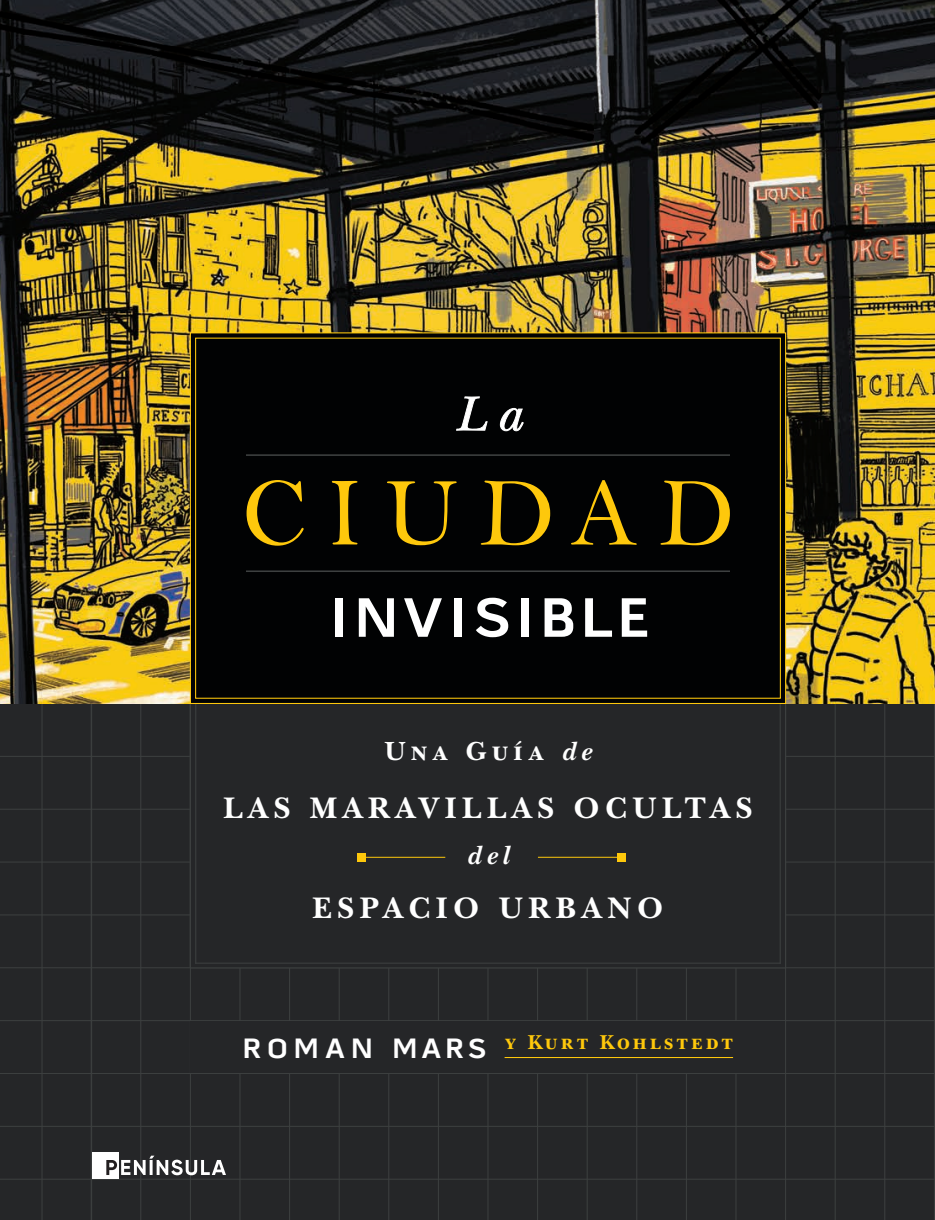
<style>
.page{position:relative;width:935px;height:1220px;background:#fff}
.page>*{position:absolute;margin:0;border:0;box-sizing:border-box;transform-origin:0 0}
.t1{font:98.52px "Bell";letter-spacing:.21em;color:#fec80c}
.t2{font:700 56.7px "Pill Gothic 600 mg";letter-spacing:.08em;color:#fff;scale:1.11 1}
.t3{font:700 30.97px "New Baskerville Std";letter-spacing:.18em;color:#fff}
.t4{font:700 28.35px "Pill Gothic 600 mg";letter-spacing:.2em;color:#fff;scale:1.11 1}
.t5{font:700 27.47px "New Baskerville Std";letter-spacing:.18em;color:#fff}
.t6{font:italic 700 27.47px "New Baskerville Std";color:#fff}
.t7{font:700 21px "New Baskerville Std";letter-spacing:.14em;color:#fec80c}
.s1{font-style:italic}
</style>
<div class="page">
<img style="left:0;top:0;width:935px;height:704px">
<div style="left:189px;top:332px;width:597px;height:372px;background:#010203"></div>
<div style="left:0;top:704px;width:935px;height:516px;background:#252628"></div>
<hr style="left:0;top:1073px;width:935px;height:1px;background:#3d4040">
<hr style="left:0;top:1126px;width:935px;height:1px;background:#3d4040">
<hr style="left:289px;top:704px;width:1px;height:516px;background:#3d4040">
<hr style="left:785px;top:704px;width:1px;height:516px;background:#3d4040">
<hr style="left:0;top:1020px;width:935px;height:1px;background:#3d4040">
<hr style="left:339px;top:704px;width:1px;height:516px;background:#3d4040">
<hr style="left:834px;top:704px;width:1px;height:516px;background:#3d4040">
<hr style="left:0;top:967px;width:935px;height:1px;background:#3d4040">
<hr style="left:388px;top:704px;width:1px;height:516px;background:#3d4040">
<hr style="left:884px;top:704px;width:1px;height:516px;background:#3d4040">
<hr style="left:0;top:914px;width:935px;height:1px;background:#3d4040">
<hr style="left:438px;top:704px;width:1px;height:516px;background:#3d4040">
<hr style="left:0;top:861px;width:935px;height:1px;background:#3d4040">
<hr style="left:487px;top:704px;width:1px;height:516px;background:#3d4040">
<hr style="left:0;top:808px;width:935px;height:1px;background:#3d4040">
<hr style="left:537px;top:704px;width:1px;height:516px;background:#3d4040">
<hr style="left:0;top:756px;width:935px;height:1px;background:#3d4040">
<hr style="left:587px;top:704px;width:1px;height:516px;background:#3d4040">
<hr style="left:0;top:1178px;width:935px;height:1px;background:#3d4040">
<hr style="left:239px;top:704px;width:1px;height:516px;background:#3d4040">
<hr style="left:735px;top:704px;width:1px;height:516px;background:#3d4040">
<hr style="left:190px;top:704px;width:1px;height:516px;background:#3d4040">
<hr style="left:686px;top:704px;width:1px;height:516px;background:#3d4040">
<hr style="left:140px;top:704px;width:1px;height:516px;background:#3d4040">
<hr style="left:42px;top:704px;width:1px;height:516px;background:#3d4040">
<hr style="left:91px;top:704px;width:1px;height:516px;background:#3d4040">
<hr style="left:636px;top:704px;width:1px;height:516px;background:#3d4040">
<div style="left:191px;top:704px;width:594px;height:263px;background:#252628"></div>
<hr style="left:779px;top:704px;width:2px;height:259px;background:#3d4040">
<hr style="left:195px;top:704px;width:1px;height:259px;background:#3d4040">
<hr style="left:195px;top:962px;width:586px;height:1px;background:#3d4040">
<div style="left:191px;top:1021px;width:594px;height:52px;background:#252628"></div>
<hr style="left:361px;top:857px;width:84px;height:1px;background:#fec80c">
<div style="left:357px;top:853px;width:9px;height:8px;background:#fec80c"></div>
<hr style="left:538px;top:857px;width:83px;height:1px;background:#fec80c">
<div style="left:617px;top:853px;width:9px;height:8px;background:#fec80c"></div>
<hr style="left:504px;top:1057px;width:229px;height:1px;background:#fec80c">
<hr style="left:246px;top:454px;width:484px;height:2px;background:#3d4040">
<hr style="left:246px;top:570px;width:484px;height:2px;background:#3d4040">
<svg style="left:456px;top:396px;width:68px;height:35px"></svg>
<div style="left:92px;top:1152px;width:27px;height:26px;background:#fff"></div>
<svg style="left:106px;top:1155px;width:120px;height:20px"></svg>
<hr style="left:934px;top:704px;width:1px;height:516px;background:#3d4040">
<h1 class="t1" style="left:242px;top:454px;width:494px">CIUDAD</h1>
<h2 class="t2" style="left:329px;top:583px;width:290px">INVISIBLE</h2>
<p class="t5" style="left:384px;top:735px;width:209px">Una Guía <span class="s1">de</span></p>
<p class="t3" style="left:223px;top:789px;width:530px">LAS MARAVILLAS OCULTAS</p>
<p class="t6" style="left:467px;top:839px;width:44px">del</p>
<p class="t3" style="left:313px;top:889px;width:352px">ESPACIO URBANO</p>
<p class="t4" style="left:243px;top:1031px;width:221px">ROMAN MARS</p>
<p class="t7" style="left:505px;top:1030px;width:230px">y Kurt Kohlstedt</p>
</div>
